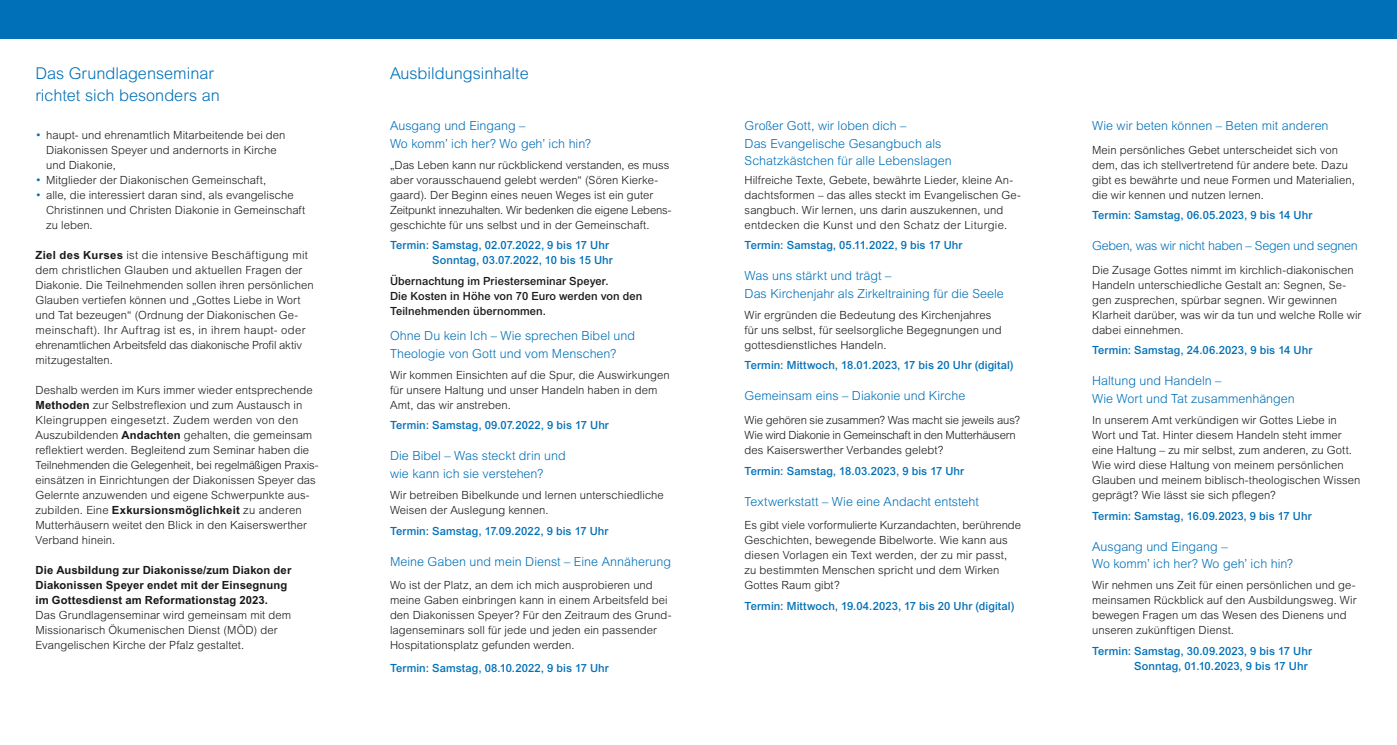
<style>
.page{position:relative;width:1397px;height:745px;background:#fff}
.page>*{position:absolute;margin:0;border:0;box-sizing:border-box;transform-origin:0 0}
.t1{font:300 16.25px/22.5px "Arial MT Std";color:#0070b8}
.t2{font:300 12.5px/17.5px "Arial MT Std";color:#0070b8}
.t3{font:300 12.5px "Arial MT Std";letter-spacing:-.02em;color:#0070b8}
.t4{font:300 11.25px/15px "Arial MT Std";letter-spacing:.005em;color:#181816}
.t5{font:500 11.25px/15px "Arial MT Pro";letter-spacing:.01em;color:#0070b8}
.t6{font:300 11.25px/15px "Arial MT Std";letter-spacing:-.015em;color:#181816}
.t7{font:700 11.25px/15px "Arial MT Std";letter-spacing:.01em;color:#181816}
.t8{font:500 11.25px/15px "Arial MT Pro";letter-spacing:.01em;color:#181816}
.s1{font-size:11.88px;color:#0070b8}
.s2{font-weight:700}
</style>
<div class="page">
<div style="left:0;top:0;width:1396px;height:39px;background:#0070b8"></div>
<h1 class="t1" style="left:35px;top:62px;width:186px">Das Grundlagenseminar richtet sich besonders an</h1>
<p class="t4" style="left:46px;top:127px;width:241px;text-indent:-11px"><span class="s1">•</span> haupt- und ehrenamtlich Mitarbeitende bei den<br>Diakonissen Speyer und andernorts in Kirche und Diakonie,</p>
<p class="t4" style="left:35px;top:172px;width:232px"><span class="s1">•</span> Mitglieder der Diakonischen Gemeinschaft,</p>
<p class="t4" style="left:46px;top:187px;width:261px;text-indent:-11px"><span class="s1">•</span> alle, die interessiert daran sind, als evangelische<br>Christinnen und Christen Diakonie in Gemeinschaft zu leben.</p>
<p class="t4" style="left:35px;top:247px;width:280px"><span class="s2">Ziel des Kurses</span> ist die intensive Beschäftigung mit dem christlichen Glauben und aktuellen Fragen der Diakonie. Die Teilnehmenden sollen ihren persönlichen Glauben vertiefen können und „Gottes Liebe in Wort und Tat bezeugen“ (Ordnung der Diakonischen Ge&shy;meinschaft). Ihr Auftrag ist es, in ihrem haupt- oder ehrenamtlichen Arbeitsfeld das diakonische Profil aktiv mitzugestalten.</p>
<p class="t4" style="left:35px;top:382px;width:284px">Deshalb werden im Kurs immer wieder entsprechende <span class="s2">Methoden</span> zur Selbstreflexion und zum Austausch in Kleingruppen eingesetzt. Zudem werden von den Auszubildenden <span class="s2">Andachten</span> gehalten, die gemeinsam reflektiert werden. Begleitend zum Seminar haben die Teilnehmenden die Gelegenheit, bei regelmäßigen Praxis&shy;einsätzen in Einrichtungen der Diakonissen Speyer das Gelernte anzuwenden und eigene Schwerpunkte aus&shy;zubilden. Eine <span class="s2">Exkursionsmöglichkeit</span> zu anderen Mutterhäusern weitet den Blick in den Kaiserswerther Verband hinein.</p>
<p class="t7" style="left:35px;top:562px;width:257px">Die Ausbildung zur Diakonisse/zum Diakon der<br>Diakonissen Speyer endet mit der Einsegnung im Gottesdienst am Reformationstag 2023.</p>
<p class="t4" style="left:35px;top:607px;width:257px">Das Grundlagenseminar wird gemeinsam mit dem<br>Missionarisch Ökumenischen Dienst (MÖD) der<br>Evangelischen Kirche der Pfalz gestaltet.</p>
<h1 class="t1" style="left:390px;top:62px;width:140px">Ausbildungsinhalte</h1>
<p class="t2" style="left:390px;top:117px;width:202px">Ausgang und Eingang –<br>Wo komm’ ich her? Wo geh’ ich hin?</p>
<p class="t4" style="left:390px;top:157px;width:283px">„Das Leben kann nur rückblickend verstanden, es muss aber vorausschauend gelebt werden“ (Sören Kierke&shy;gaard). Der Beginn eines neuen Weges ist ein guter Zeitpunkt innezuhalten. Wir bedenken die eigene Lebens&shy;geschichte für uns selbst und in der Gemeinschaft.</p>
<p class="t5" style="left:432px;top:238px;width:182px;text-indent:-42px">Termin: Samstag, 02.07.2022, 9 bis 17 Uhr<br>Sonntag, 03.07.2022, 10 bis 15 Uhr</p>
<p class="t8" style="left:390px;top:273px;width:254px">Übernachtung im Priesterseminar Speyer.<br>Die Kosten in Höhe von 70 Euro werden von den<br>Teilnehmenden übernommen.</p>
<p class="t2" style="left:390px;top:327px;width:246px">Ohne Du kein Ich – Wie sprechen Bibel und<br>Theologie von Gott und vom Menschen?</p>
<p class="t4" style="left:390px;top:367px;width:281px">Wir kommen Einsichten auf die Spur, die Auswirkungen für unsere Haltung und unser Handeln haben in dem<br>Amt, das wir anstreben.</p>
<p class="t5" style="left:390px;top:418px;width:220px">Termin: Samstag, 09.07.2022, 9 bis 17 Uhr</p>
<p class="t2" style="left:390px;top:447px;width:177px">Die Bibel – Was steckt drin und wie kann ich sie verstehen?</p>
<p class="t4" style="left:390px;top:487px;width:275px">Wir betreiben Bibelkunde und lernen unterschiedliche<br>Weisen der Auslegung kennen.</p>
<p class="t5" style="left:390px;top:523px;width:220px">Termin: Samstag, 17.09.2022, 9 bis 17 Uhr</p>
<p class="t2" style="left:390px;top:552px;width:282px">Meine Gaben und mein Dienst – Eine Annäherung</p>
<p class="t4" style="left:390px;top:577px;width:283px">Wo ist der Platz, an dem ich mich ausprobieren und meine Gaben einbringen kann in einem Arbeitsfeld bei den Diakonissen Speyer? Für den Zeitraum des Grund&shy;lagenseminars soll für jede und jeden ein passender Hospitationsplatz gefunden werden.</p>
<p class="t5" style="left:390px;top:660px;width:220px">Termin: Samstag, 08.10.2022, 9 bis 17 Uhr</p>
<p class="t2" style="left:744px;top:117px;width:208px">Großer Gott, wir loben dich –<br>Das Evangelische Gesangbuch als<br>Schatzkästchen für alle Lebenslagen</p>
<p class="t4" style="left:744px;top:172px;width:278px">Hilfreiche Texte, Gebete, bewährte Lieder, kleine An&shy;dachtsformen – das alles steckt im Evangelischen Ge&shy;sangbuch. Wir lernen, uns darin auszukennen, und entdecken die Kunst und den Schatz der Liturgie.</p>
<p class="t5" style="left:744px;top:238px;width:219px">Termin: Samstag, 05.11.2022, 9 bis 17 Uhr</p>
<p class="t2" style="left:744px;top:267px;width:261px">Was uns stärkt und trägt –<br>Das Kirchenjahr als Zirkeltraining für die Seele</p>
<p class="t4" style="left:744px;top:307px;width:259px">Wir ergründen die Bedeutung des Kirchenjahres für uns selbst, für seelsorgliche Begegnungen und gottesdienstliches Handeln.</p>
<p class="t5" style="left:744px;top:358px;width:270px">Termin: Mittwoch, 18.01.2023, 17 bis 20 Uhr (digital)</p>
<p class="t2" style="left:744px;top:387px;width:222px">Gemeinsam eins – Diakonie und Kirche</p>
<p class="t6" style="left:744px;top:412px;width:277px">Wie gehören sie zusammen? Was macht sie jeweils aus?<br>Wie wird Diakonie in Gemeinschaft in den Mutterhäusern des Kaiserswerther Verbandes gelebt?</p>
<p class="t5" style="left:744px;top:463px;width:221px">Termin: Samstag, 18.03.2023, 9 bis 17 Uhr</p>
<p class="t2" style="left:744px;top:492px;width:236px">Textwerkstatt – Wie eine Andacht entsteht</p>
<p class="t4" style="left:744px;top:517px;width:278px">Es gibt viele vorformulierte Kurzandachten, berührende Geschichten, bewegende Bibelworte. Wie kann aus diesen Vorlagen ein Text werden, der zu mir passt, zu bestimmten Menschen spricht und dem Wirken Gottes Raum gibt?</p>
<p class="t5" style="left:744px;top:598px;width:271px">Termin: Mittwoch, 19.04.2023, 17 bis 20 Uhr (digital)</p>
<p class="t2" style="left:1091px;top:117px;width:238px">Wie wir beten können – Beten mit anderen</p>
<p class="t4" style="left:1091px;top:142px;width:264px">Mein persönliches Gebet unterscheidet sich von dem, das ich stellvertretend für andere bete. Dazu gibt es bewährte und neue Formen und Materialien, die wir kennen und nutzen lernen.</p>
<p class="t5" style="left:1091px;top:208px;width:222px">Termin: Samstag, 06.05.2023, 9 bis 14 Uhr</p>
<p class="t3" style="left:1091px;top:238px;width:267px">Geben, was wir nicht haben – Segen und segnen</p>
<p class="t4" style="left:1091px;top:262px;width:271px">Die Zusage Gottes nimmt im kirchlich-diakonischen Handeln unterschiedliche Gestalt an: Segnen, Se&shy;gen zusprechen, spürbar segnen. Wir gewinnen Klarheit darüber, was wir da tun und welche Rolle wir dabei einnehmen.</p>
<p class="t5" style="left:1091px;top:343px;width:222px">Termin: Samstag, 24.06.2023, 9 bis 14 Uhr</p>
<p class="t2" style="left:1091px;top:372px;width:204px">Haltung und Handeln –<br>Wie Wort und Tat zusammenhängen</p>
<p class="t4" style="left:1091px;top:412px;width:270px">In unserem Amt verkündigen wir Gottes Liebe in Wort und Tat. Hinter diesem Handeln steht immer eine Haltung – zu mir selbst, zum anderen, zu Gott.<br>Wie wird diese Haltung von meinem persönlichen Glauben und meinem biblisch-theologischen Wissen geprägt? Wie lässt sie sich pflegen?</p>
<p class="t5" style="left:1091px;top:508px;width:221px">Termin: Samstag, 16.09.2023, 9 bis 17 Uhr</p>
<p class="t2" style="left:1091px;top:537px;width:202px">Ausgang und Eingang –<br>Wo komm’ ich her? Wo geh’ ich hin?</p>
<p class="t4" style="left:1091px;top:577px;width:266px">Wir nehmen uns Zeit für einen persönlichen und ge&shy;meinsamen Rückblick auf den Ausbildungsweg. Wir bewegen Fragen um das Wesen des Dienens und unseren zukünftigen Dienst.</p>
<p class="t5" style="left:1134px;top:643px;width:179px;text-indent:-42px">Termin: Samstag, 30.09.2023, 9 bis 17 Uhr<br>Sonntag, 01.10.2023, 9 bis 17 Uhr</p>
</div>
